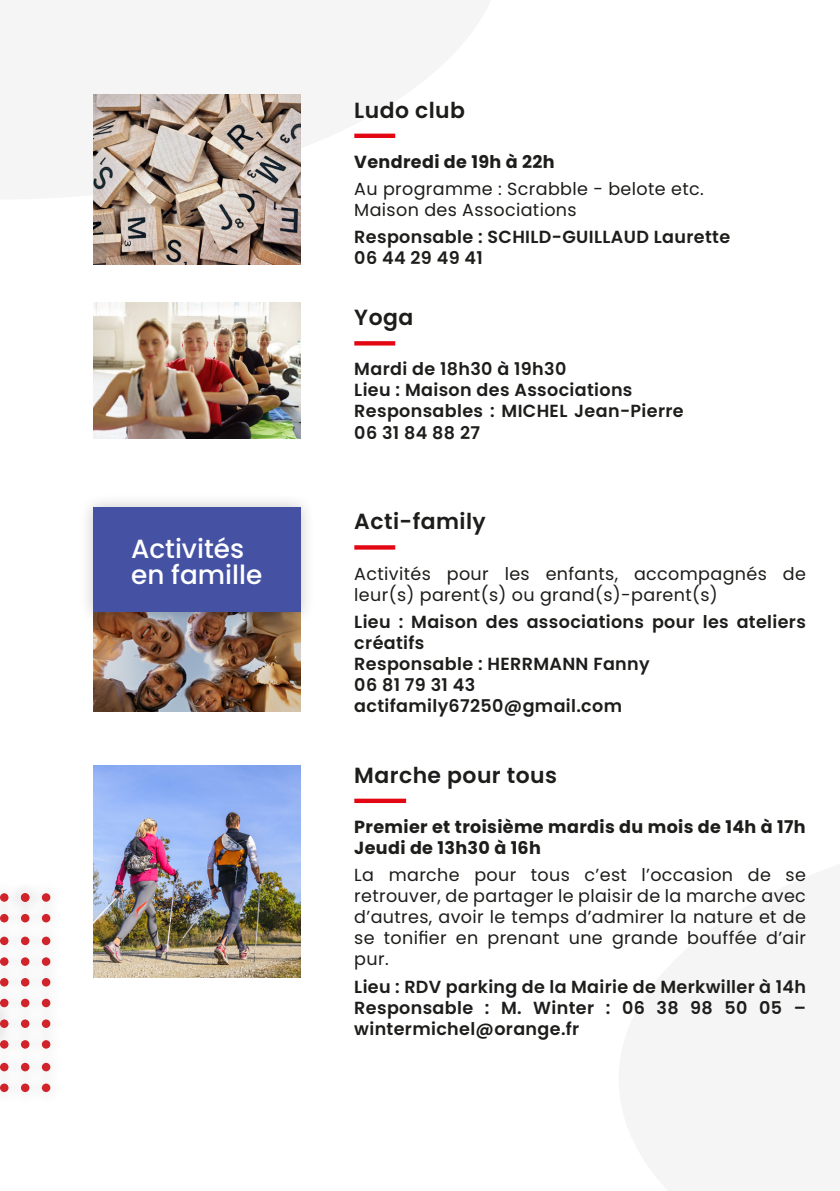
<style>
.page{position:relative;width:840px;height:1191px;background:#fff}
.page>*{position:absolute;margin:0;border:0;box-sizing:border-box;transform-origin:0 0}
.t1{font:500 26.2px/26.2px "Poppins";color:#fff}
.t2{font:600 21.8px "Poppins";letter-spacing:.02em;color:#1d1d1b}
.t3{font:600 17.6px/21px "Poppins";letter-spacing:.02em;color:#1d1d1b}
.t4{font:17.6px/21px "Poppins";letter-spacing:.02em;color:#1d1d1b}
.t5{font:700 17.6px "Poppins";letter-spacing:.02em;color:#1d1d1b}
</style>
<div class="page">
<svg style="left:354px;top:545px;width:41px;height:4px"></svg>
<div style="left:354px;top:798px;width:52px;height:5px;background:#e30613"></div>
<hr style="left:354px;top:134px;width:41px;height:4px;background:#e30613">
<svg style="left:354px;top:341px;width:41px;height:4px"></svg>
<img style="left:93px;top:766px;width:207px;height:211px">
<img style="left:93px;top:302px;width:207px;height:136px">
<img style="left:93px;top:627px;width:207px;height:85px">
<img style="left:93px;top:94px;width:207px;height:170px">
<div style="left:78px;top:493px;width:237px;height:134px;background:#231f20;opacity:.25"></div>
<div style="left:93px;top:507px;width:207px;height:105px;background:#4552a3"></div>
<div style="left:0;top:893px;width:9px;height:8px;background:#d1232a;border-radius:50%"></div>
<div style="left:0;top:936px;width:9px;height:9px;background:#d1232a;border-radius:50%"></div>
<div style="left:0;top:978px;width:9px;height:8px;background:#d1232a;border-radius:50%"></div>
<div style="left:0;top:1019px;width:9px;height:9px;background:#d1232a;border-radius:50%"></div>
<div style="left:0;top:1062px;width:9px;height:9px;background:#d1232a;border-radius:50%"></div>
<div style="left:0;top:899px;width:23px;height:37px;background:#231f20;opacity:.25"></div>
<div style="left:0;top:914px;width:9px;height:8px;background:#d1232a;border-radius:50%"></div>
<div style="left:0;top:943px;width:23px;height:37px;background:#231f20;opacity:.25"></div>
<div style="left:0;top:957px;width:9px;height:8px;background:#d1232a;border-radius:50%"></div>
<div style="left:0;top:984px;width:23px;height:37px;background:#231f20;opacity:.25"></div>
<div style="left:0;top:998px;width:9px;height:9px;background:#d1232a;border-radius:50%"></div>
<div style="left:0;top:1026px;width:23px;height:36px;background:#231f20;opacity:.25"></div>
<div style="left:0;top:1040px;width:9px;height:8px;background:#d1232a;border-radius:50%"></div>
<div style="left:0;top:1069px;width:23px;height:37px;background:#231f20;opacity:.25"></div>
<div style="left:0;top:1083px;width:9px;height:9px;background:#d1232a;border-radius:50%"></div>
<hr style="left:0;top:879px;width:2px;height:37px;background:#231f20;opacity:.25">
<hr style="left:0;top:922px;width:2px;height:37px;background:#231f20;opacity:.25">
<hr style="left:0;top:964px;width:2px;height:36px;background:#231f20;opacity:.25">
<hr style="left:0;top:1005px;width:2px;height:37px;background:#231f20;opacity:.25">
<hr style="left:0;top:1048px;width:2px;height:37px;background:#231f20;opacity:.25">
<hr style="left:0;top:899px;width:2px;height:37px;background:#231f20;opacity:.25">
<hr style="left:0;top:943px;width:2px;height:37px;background:#231f20;opacity:.25">
<hr style="left:0;top:984px;width:2px;height:37px;background:#231f20;opacity:.25">
<hr style="left:0;top:1026px;width:2px;height:36px;background:#231f20;opacity:.25">
<hr style="left:0;top:1069px;width:2px;height:37px;background:#231f20;opacity:.25">
<div style="left:7px;top:879px;width:37px;height:37px;background:#f9f9f9"></div>
<div style="left:21px;top:893px;width:8px;height:8px;background:#d1232a;border-radius:50%"></div>
<div style="left:7px;top:922px;width:37px;height:37px;background:#f8f7f8"></div>
<div style="left:21px;top:936px;width:8px;height:9px;background:#d1232a;border-radius:50%"></div>
<div style="left:7px;top:964px;width:37px;height:36px;background:#231f20;opacity:.25"></div>
<div style="left:21px;top:978px;width:8px;height:8px;background:#d1232a;border-radius:50%"></div>
<div style="left:7px;top:1005px;width:37px;height:37px;background:#231f20;opacity:.25"></div>
<div style="left:21px;top:1019px;width:8px;height:9px;background:#d1232a;border-radius:50%"></div>
<div style="left:7px;top:1048px;width:37px;height:37px;background:#f8f7f8"></div>
<div style="left:21px;top:1062px;width:8px;height:9px;background:#d1232a;border-radius:50%"></div>
<div style="left:7px;top:899px;width:37px;height:37px;background:#f8f8f8"></div>
<div style="left:21px;top:914px;width:8px;height:8px;background:#d1232a;border-radius:50%"></div>
<div style="left:7px;top:943px;width:37px;height:37px;background:#f8f8f8"></div>
<div style="left:21px;top:957px;width:8px;height:8px;background:#d1232a;border-radius:50%"></div>
<div style="left:7px;top:984px;width:37px;height:37px;background:#f8f8f8"></div>
<div style="left:21px;top:998px;width:8px;height:9px;background:#d1232a;border-radius:50%"></div>
<div style="left:7px;top:1026px;width:37px;height:36px;background:#f9f9f9"></div>
<div style="left:21px;top:1040px;width:8px;height:8px;background:#d1232a;border-radius:50%"></div>
<div style="left:7px;top:1069px;width:37px;height:37px;background:#f9f9f9"></div>
<div style="left:21px;top:1083px;width:8px;height:9px;background:#d1232a;border-radius:50%"></div>
<div style="left:28px;top:879px;width:36px;height:37px;background:#fdfdfd"></div>
<div style="left:42px;top:893px;width:8px;height:8px;background:#d1232a;border-radius:50%"></div>
<div style="left:28px;top:922px;width:36px;height:37px;background:#f8f8f8"></div>
<div style="left:42px;top:936px;width:8px;height:9px;background:#d1232a;border-radius:50%"></div>
<div style="left:28px;top:964px;width:36px;height:36px;background:#231f20;opacity:.25"></div>
<div style="left:42px;top:978px;width:8px;height:8px;background:#d1232a;border-radius:50%"></div>
<div style="left:28px;top:1005px;width:36px;height:37px;background:#231f20;opacity:.25"></div>
<div style="left:42px;top:1019px;width:8px;height:9px;background:#d1232a;border-radius:50%"></div>
<div style="left:28px;top:1048px;width:36px;height:37px;background:#f8f8f8"></div>
<div style="left:42px;top:1062px;width:8px;height:9px;background:#d1232a;border-radius:50%"></div>
<div style="left:28px;top:899px;width:36px;height:37px;background:#fafafa"></div>
<div style="left:42px;top:914px;width:8px;height:8px;background:#d1232a;border-radius:50%"></div>
<div style="left:28px;top:943px;width:36px;height:37px;background:#f9f9f9"></div>
<div style="left:42px;top:957px;width:8px;height:8px;background:#d1232a;border-radius:50%"></div>
<div style="left:28px;top:984px;width:36px;height:37px;background:#fafafa"></div>
<div style="left:42px;top:998px;width:8px;height:9px;background:#d1232a;border-radius:50%"></div>
<div style="left:28px;top:1026px;width:36px;height:36px;background:#fafafa"></div>
<div style="left:42px;top:1040px;width:8px;height:8px;background:#d1232a;border-radius:50%"></div>
<div style="left:28px;top:1069px;width:36px;height:37px;background:#fbfbfb"></div>
<div style="left:42px;top:1083px;width:8px;height:9px;background:#d1232a;border-radius:50%"></div>
<p class="t1" style="left:131px;top:535px;width:132px">Activités en famille</p>
<p class="t2" style="left:354px;top:97px;width:112px">Ludo club</p>
<p class="t5" style="left:354px;top:151px;width:202px">Vendredi de 19h à 22h</p>
<p class="t4" style="left:354px;top:178px;width:351px">Au programme : Scrabble - belote etc.</p>
<p class="t4" style="left:354px;top:200px;width:224px">Maison des Associations</p>
<p class="t3" style="left:354px;top:227px;width:377px">Responsable : SCHILD-GUILLAUD Laurette</p>
<p class="t3" style="left:354px;top:248px;width:130px">06 44 29 49 41</p>
<p class="t2" style="left:354px;top:305px;width:60px">Yoga</p>
<p class="t3" style="left:354px;top:359px;width:213px">Mardi de 18h30 à 19h30</p>
<p class="t3" style="left:354px;top:380px;width:279px">Lieu : Maison des Associations</p>
<p class="t3" style="left:354px;top:401px;width:331px">Responsables : MICHEL Jean-Pierre<br>06 31 84 88 27</p>
<p class="t2" style="left:354px;top:509px;width:133px">Acti-family</p>
<p class="t4" style="left:354px;top:563px;width:453px">Activités pour les enfants, accompagnés de leur(s) parent(s) ou grand(s)-parent(s)</p>
<p class="t3" style="left:354px;top:611px;width:453px">Lieu : Maison des associations pour les ateliers créatifs</p>
<p class="t3" style="left:354px;top:653px;width:297px">Responsable : HERRMANN Fanny</p>
<p class="t3" style="left:354px;top:674px;width:122px">06 81 79 31 43</p>
<p class="t3" style="left:354px;top:695px;width:269px">actifamily67250@gmail.com</p>
<p class="t2" style="left:354px;top:762px;width:204px">Marche pour tous</p>
<p class="t5" style="left:354px;top:816px;width:452px">Premier et troisième mardis du mois de 14h à 17h</p>
<p class="t5" style="left:354px;top:837px;width:188px">Jeudi de 13h30 à 16h</p>
<p class="t4" style="left:354px;top:864px;width:453px;text-align:justify">La marche pour tous c’est l’occasion de se retrouver, de partager le plaisir de la marche avec d’autres, avoir le temps d’admirer la nature et de se tonifier en prenant une grande bouffée d’air pur.</p>
<p class="t3" style="left:354px;top:976px;width:453px">Lieu : RDV parking de la Mairie de Merkwiller à 14h</p>
<p class="t3" style="left:354px;top:997px;width:453px">Responsable : M. Winter : 06 38 98 50 05 – wintermichel@orange.fr</p>
</div>
